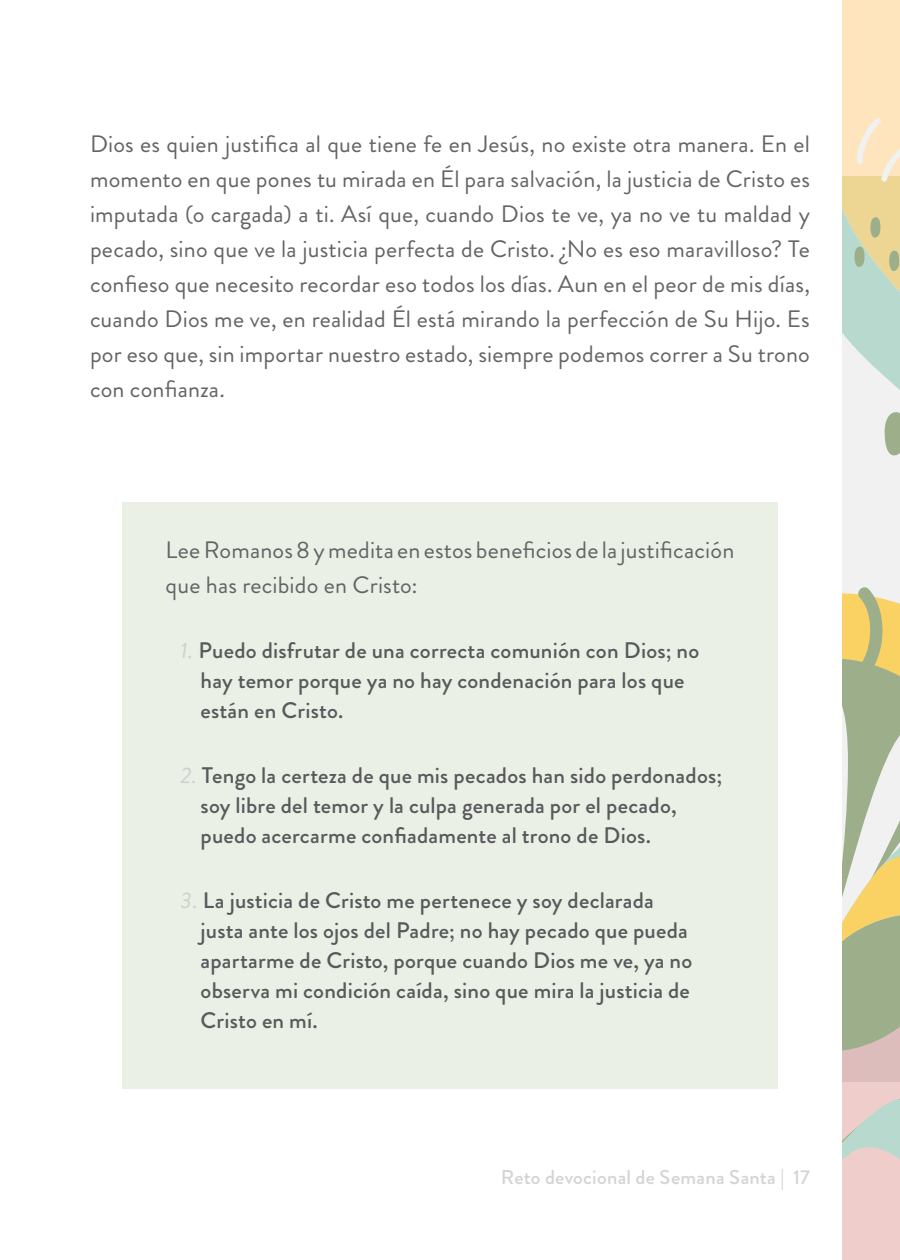
<style>
.page{position:relative;width:900px;height:1260px;background:#fff}
.page>*{position:absolute;margin:0;border:0;box-sizing:border-box;transform-origin:0 0}
.t1{font:23.75px/35px "Brandon Grotesque";letter-spacing:.01em;color:#636466;text-align:justify}
.t2{font:500 22.5px/30px "Brandon Grotesque";letter-spacing:.01em;color:#58595b}
.t3{font:500 20px "Brandon Grotesque";letter-spacing:.01em;color:#d4d4d4}
.s1{font-weight:400;font-style:italic;color:#cfcfcf}
</style>
<div class="page">
<div style="left:842px;top:900px;width:58px;height:182px;background:#ddbdbc"></div>
<div style="left:842px;top:0;width:58px;height:176px;background:#ffe5be"></div>
<svg style="left:842px;top:1082px;width:58px;height:178px;background:#e4cfcb"></svg>
<svg style="left:842px;top:118px;width:58px;height:933px"></svg>
<div style="left:122px;top:502px;width:656px;height:587px;background:#ebf0e6"></div>
<p class="t1" style="left:90px;top:126px;width:722px">Dios es quien justifica al que tiene fe en Jesús, no existe otra manera. En el momento en que pones tu mirada en Él para salvación, la justicia de Cristo es imputada (o cargada) a ti. Así que, cuando Dios te ve, ya no ve tu maldad y pecado, sino que ve la justicia perfecta de Cristo. ¿No es eso maravilloso? Te confieso que necesito recordar eso todos los días. Aun en el peor de mis días, cuando Dios me ve, en realidad Él está mirando la perfección de Su Hijo. Es por eso que, sin importar nuestro estado, siempre podemos correr a Su trono con confianza.</p>
<p class="t1" style="left:166px;top:533px;width:570px">Lee Romanos 8 y medita en estos beneficios de la justificación que has recibido en Cristo:</p>
<p class="t2" style="left:201px;top:636px;width:500px;text-indent:-20px"><span class="s1">1.</span> Puedo disfrutar de una correcta comunión con Dios; no hay temor porque ya no hay condenación para los que están en Cristo.</p>
<p class="t2" style="left:201px;top:761px;width:523px;text-indent:-20px"><span class="s1">2.</span> Tengo la certeza de que mis pecados han sido perdonados; soy libre del temor y la culpa generada por el pecado, puedo acercarme confiadamente al trono de Dios.</p>
<p class="t2" style="left:201px;top:886px;width:493px;text-indent:-20px"><span class="s1">3.</span> La justicia de Cristo me pertenece y soy declarada justa ante los ojos del Padre; no hay pecado que pueda apartarme de Cristo, porque cuando Dios me ve, ya no observa mi condición caída, sino que mira la justicia de Cristo en mí.</p>
<p class="t3" style="left:501px;top:1163px;width:311px">Reto devocional de Semana Santa | 17</p>
</div>
